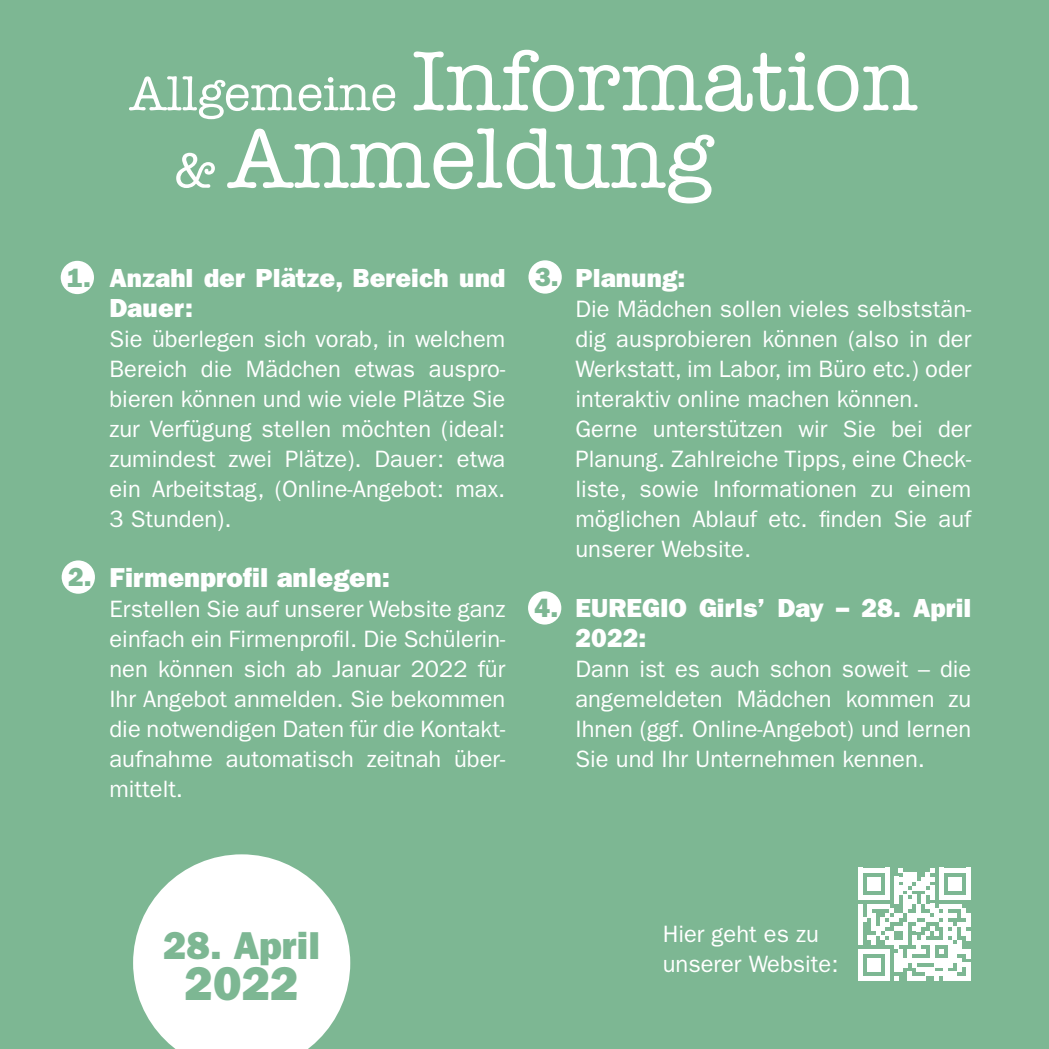
<style>
.page{position:relative;width:1049px;height:1049px;background:#7db793}
.page>*{position:absolute;margin:0;border:0;box-sizing:border-box;transform-origin:0 0}
.t1{font:87.5px/77.5px "American Typewriter";color:#fff}
.t2{font:47.5px "ITC Franklin Gothic Std Hvy";color:#7db793}
.t3{font:39px "ITC Franklin Gothic Std Hvy";color:#7db793}
.t4{font:27.5px "ITC Franklin Gothic Std Hvy";color:#fff}
.t5{font:26.25px/30px "ITC Franklin Gothic Std Hvy";color:#fff}
.t6{font:26.25px "ITC Franklin Gothic Std Hvy";color:#7db793}
.t7{font:23.75px/30px "ITC Franklin Gothic Std";color:#fff;text-align:justify}
.s1{font-size:50px}
</style>
<div class="page">
<div style="left:61px;top:261px;width:33px;height:33px;background:#fff;border-radius:50%"></div>
<svg style="left:133px;top:854px;width:217px;height:195px"></svg>
<div style="left:62px;top:560px;width:33px;height:34px;background:#fff;border-radius:50%"></div>
<div style="left:528px;top:260px;width:34px;height:34px;background:#fff;border-radius:50%"></div>
<div style="left:528px;top:591px;width:33px;height:33px;background:#fff;border-radius:50%"></div>
<svg style="left:858px;top:868px;width:113px;height:112px"></svg>
<div style="left:966px;top:917px;width:5px;height:9px;background:#fff"></div>
<div style="left:966px;top:931px;width:5px;height:9px;background:#fff"></div>
<div style="left:966px;top:949px;width:5px;height:9px;background:#fff"></div>
<div style="left:966px;top:962px;width:5px;height:9px;background:#fff"></div>
<div style="left:966px;top:971px;width:5px;height:9px;background:#fff"></div>
<h1 class="t1" style="left:174px;top:39px;width:745px;text-indent:-45px"><span class="s1">Allgemeine</span> Information <span class="s1">&amp;</span> Anmeldung</h1>
<p class="t6" style="left:67px;top:262px;width:25px">1.</p>
<p class="t6" style="left:68px;top:562px;width:25px">2.</p>
<p class="t5" style="left:109px;top:263px;width:397px">Anzahl der Plätze, Bereich und<br>Dauer:</p>
<p class="t7" style="left:109px;top:324px;width:397px">Sie überlegen sich vorab, in welchem Bereich die Mädchen etwas auspro&shy;bieren können und wie viele Plätze Sie zur Verfügung stellen möchten (ideal: zumindest zwei Plätze). Dauer: etwa ein Arbeitstag, (Online-Angebot: max.<br>3 Stunden).</p>
<p class="t4" style="left:109px;top:561px;width:282px">Firmenprofil anlegen:</p>
<p class="t7" style="left:109px;top:594px;width:397px">Erstellen Sie auf unserer Website ganz einfach ein Firmenprofil. Die Schülerin&shy;nen können sich ab Januar 2022 für Ihr Angebot anmelden. Sie bekommen die notwendigen Daten für die Kontakt&shy;aufnahme automatisch zeitnah über&shy;mittelt.</p>
<p class="t6" style="left:535px;top:262px;width:25px">3.</p>
<p class="t6" style="left:535px;top:592px;width:25px">4.</p>
<p class="t5" style="left:575px;top:263px;width:111px">Planung:</p>
<p class="t7" style="left:575px;top:294px;width:397px;text-align:left">Die Mädchen sollen vieles selbststän&shy;dig ausprobieren können (also in der Werkstatt, im Labor, im Büro etc.) oder interaktiv online machen können.<br>Gerne unterstützen wir Sie bei der Planung. Zahlreiche Tipps, eine Check&shy;liste, sowie Informationen zu einem möglichen Ablauf etc. finden Sie auf unserer Website.</p>
<p class="t5" style="left:575px;top:593px;width:397px">EUREGIO Girls’ Day – 28. April<br>2022:</p>
<p class="t7" style="left:575px;top:654px;width:397px">Dann ist es auch schon soweit – die angemeldeten Mädchen kommen zu Ihnen (ggf. Online-Angebot) und lernen Sie und Ihr Unternehmen kennen.</p>
<h3 class="t3" style="left:163px;top:922px;width:158px">28. April</h3>
<h2 class="t2" style="left:185px;top:955px;width:116px">2022</h2>
<p class="t7" style="left:663px;top:919px;width:177px">Hier geht es zu unserer Website:</p>
</div>
